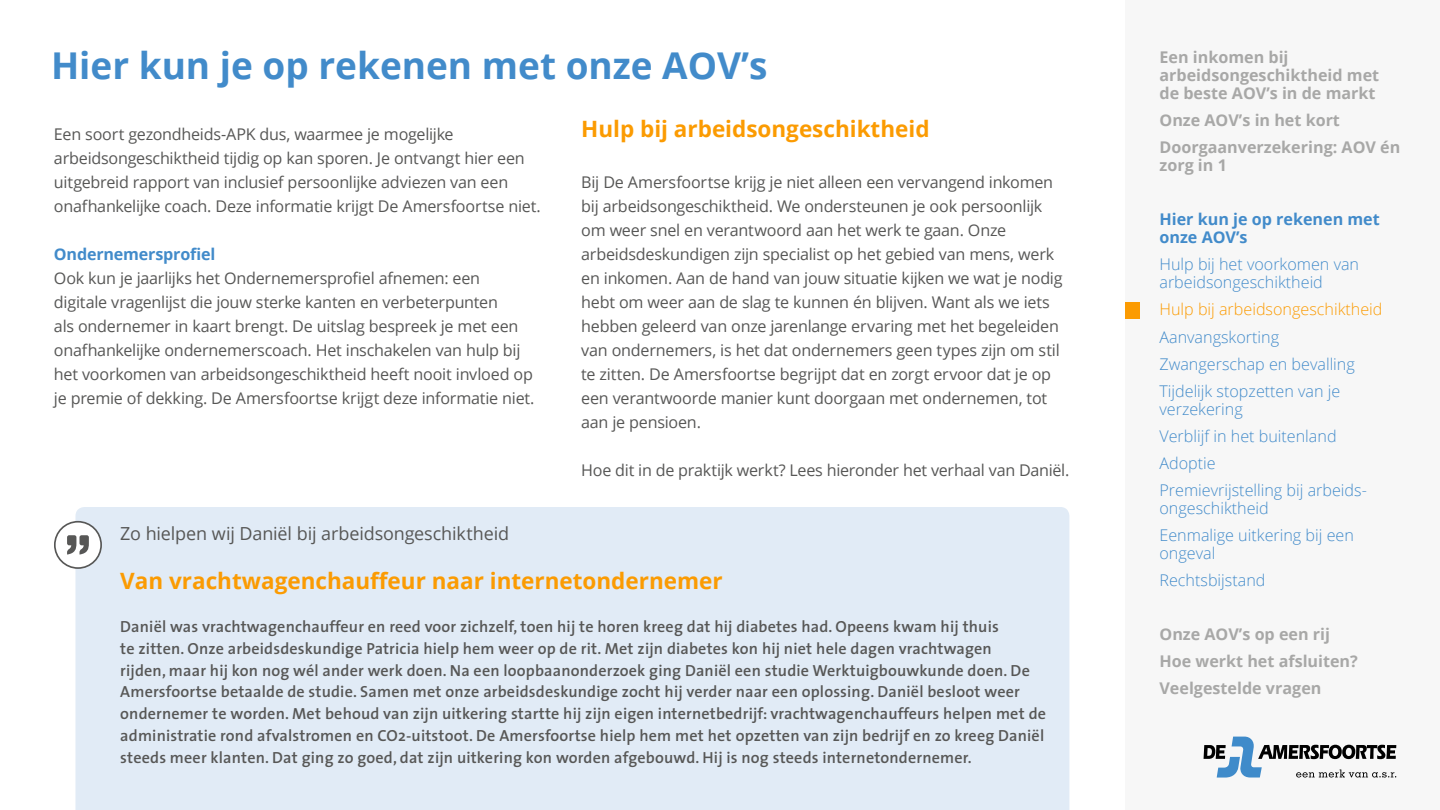
<style>
.page{position:relative;width:1440px;height:810px;background:#fff}
.page>*{position:absolute;margin:0;border:0;box-sizing:border-box;transform-origin:0 0}
.t1{font:700 36.97px "Open Sans";color:#428bca}
.subkop{font:700 22.5px "Open Sans";color:#fb9b02}
.bodytext{font:18px "Open Sans";letter-spacing:-.01em;color:#575756}
.bodytext-2{font:16.12px/24px "Open Sans";letter-spacing:-.015em;color:#575756}
.t2{font:600 16.12px/21.8px "The Sans";letter-spacing:.01em;color:#575756}
.INH-BLAUW-Submenu{font:300 16.12px/18px "Open Sans";color:#428bca}
.INH-GRIJS-Bold-_Head{font:700 16.12px/18px "Open Sans";color:#a8a8a7}
.INH-BLAUW-BOLD-HEADE{font:700 16.12px/18px "Open Sans";color:#428bca}
.INH-Oranje-submenu{font:300 16.12px "Open Sans";color:#fb9b02}
.subsubkop_blauw{font:700 16.12px "Open Sans";letter-spacing:-.01em;color:#428bca}
</style>
<div class="page">
<div style="left:1125px;top:0;width:315px;height:810px;background:#f7f7f7"></div>
<svg style="left:1204px;top:737px;width:192px;height:41px"></svg>
<div style="left:76px;top:507px;width:993px;height:303px;background:#e1ebf6"></div>
<div style="left:55px;top:522px;width:46px;height:46px;background:#fff;border-radius:50%"></div>
<div style="left:54px;top:521px;width:48px;height:48px;border:2px solid #575756;border-radius:50%"></div>
<svg style="left:67px;top:535px;width:22px;height:20px"></svg>
<div style="left:1125px;top:303px;width:15px;height:16px;background:#fb9b02"></div>
<p class="t1" style="left:51px;top:40px;width:718px">Hier kun je op rekenen met onze AOV’s</p>
<p class="bodytext-2" style="left:54px;top:121px;width:488px">Een soort gezondheids-APK dus, waarmee je mogelijke arbeidsongeschiktheid tijdig op kan sporen. Je ontvangt hier een uitgebreid rapport van inclusief persoonlijke adviezen van een onafhankelijke coach. Deze informatie krijgt De Amersfoortse niet.</p>
<p class="subsubkop_blauw" style="left:54px;top:242px;width:163px">Ondernemersprofiel</p>
<p class="bodytext-2" style="left:54px;top:265px;width:482px">Ook kun je jaarlijks het Ondernemersprofiel afnemen: een digitale vragenlijst die jouw sterke kanten en verbeterpunten<br>als ondernemer in kaart brengt. De uitslag bespreek je met een onafhankelijke ondernemerscoach. Het inschakelen van hulp bij het voorkomen van arbeidsongeschiktheid heeft nooit invloed op je premie of dekking. De Amersfoortse krijgt deze informatie niet.</p>
<p class="subkop" style="left:581px;top:113px;width:350px">Hulp bij arbeidsongeschiktheid</p>
<p class="bodytext-2" style="left:581px;top:170px;width:483px">Bij De Amersfoortse krijg je niet alleen een vervangend inkomen bij arbeidsongeschiktheid. We ondersteunen je ook persoonlijk om weer snel en verantwoord aan het werk te gaan. Onze arbeidsdeskundigen zijn specialist op het gebied van mens, werk en inkomen. Aan de hand van jouw situatie kijken we wat je nodig hebt om weer aan de slag te kunnen én blijven. Want als we iets hebben geleerd van onze jarenlange ervaring met het begeleiden van ondernemers, is het dat ondernemers geen types zijn om stil te zitten. De Amersfoortse begrijpt dat en zorgt ervoor dat je op een verantwoorde manier kunt doorgaan met ondernemen, tot aan je pensioen.</p>
<p class="bodytext-2" style="left:581px;top:458px;width:490px">Hoe dit in de praktijk werkt? Lees hieronder het verhaal van Daniël.</p>
<p class="bodytext" style="left:120px;top:521px;width:390px">Zo hielpen wij Daniël bij arbeidsongeschiktheid</p>
<p class="subkop" style="left:120px;top:565px;width:604px">Van vrachtwagenchauffeur naar internetondernemer</p>
<p class="t2" style="left:120px;top:615px;width:927px">Daniël was vrachtwagenchauffeur en reed voor zichzelf, toen hij te horen kreeg dat hij diabetes had. Opeens kwam hij thuis<br>te zitten. Onze arbeidsdeskundige Patricia hielp hem weer op de rit. Met zijn diabetes kon hij niet hele dagen vrachtwagen<br>rijden, maar hij kon nog wél ander werk doen. Na een loopbaanonderzoek ging Daniël een studie Werktuigbouwkunde doen. De Amersfoortse betaalde de studie. Samen met onze arbeidsdeskundige zocht hij verder naar een oplossing. Daniël besloot weer ondernemer te worden. Met behoud van zijn uitkering startte hij zijn eigen internetbedrijf: vrachtwagenchauffeurs helpen met de administratie rond afvalstromen en CO2-uitstoot. De Amersfoortse hielp hem met het opzetten van zijn bedrijf en zo kreeg Daniël steeds meer klanten. Dat ging zo goed, dat zijn uitkering kon worden afgebouwd. Hij is nog steeds internetondernemer.</p>
<p class="INH-GRIJS-Bold-_Head" style="left:1160px;top:48px;width:221px">Een inkomen bij arbeidsongeschiktheid met de beste AOV’s in de markt</p>
<p class="INH-GRIJS-Bold-_Head" style="left:1160px;top:111px;width:182px">Onze AOV’s in het kort</p>
<p class="INH-GRIJS-Bold-_Head" style="left:1160px;top:138px;width:242px">Doorgaanverzekering: AOV én zorg in 1</p>
<p class="INH-BLAUW-BOLD-HEADE" style="left:1160px;top:210px;width:222px">Hier kun je op rekenen met onze AOV’s</p>
<p class="INH-BLAUW-Submenu" style="left:1160px;top:255px;width:201px">Hulp bij het voorkomen van arbeidsongeschiktheid</p>
<p class="INH-Oranje-submenu" style="left:1160px;top:299px;width:225px">Hulp bij arbeidsongeschiktheid</p>
<p class="INH-BLAUW-Submenu" style="left:1160px;top:327px;width:121px">Aanvangskorting</p>
<p class="INH-BLAUW-Submenu" style="left:1160px;top:354px;width:197px">Zwangerschap en bevalling</p>
<p class="INH-BLAUW-Submenu" style="left:1160px;top:381px;width:182px">Tijdelijk stopzetten van je verzekering</p>
<p class="INH-BLAUW-Submenu" style="left:1160px;top:426px;width:179px">Verblijf in het buitenland</p>
<p class="INH-BLAUW-Submenu" style="left:1160px;top:453px;width:58px">Adoptie</p>
<p class="INH-BLAUW-Submenu" style="left:1160px;top:480px;width:209px">Premievrijstelling bij arbeids&shy;ongeschiktheid</p>
<p class="INH-BLAUW-Submenu" style="left:1160px;top:525px;width:196px">Eenmalige uitkering bij een ongeval</p>
<p class="INH-BLAUW-Submenu" style="left:1160px;top:570px;width:107px">Rechtsbijstand</p>
<p class="INH-GRIJS-Bold-_Head" style="left:1160px;top:624px;width:172px">Onze AOV’s op een rij</p>
<p class="INH-GRIJS-Bold-_Head" style="left:1160px;top:651px;width:200px">Hoe werkt het afsluiten?</p>
<p class="INH-GRIJS-Bold-_Head" style="left:1160px;top:679px;width:163px">Veelgestelde vragen</p>
</div>
